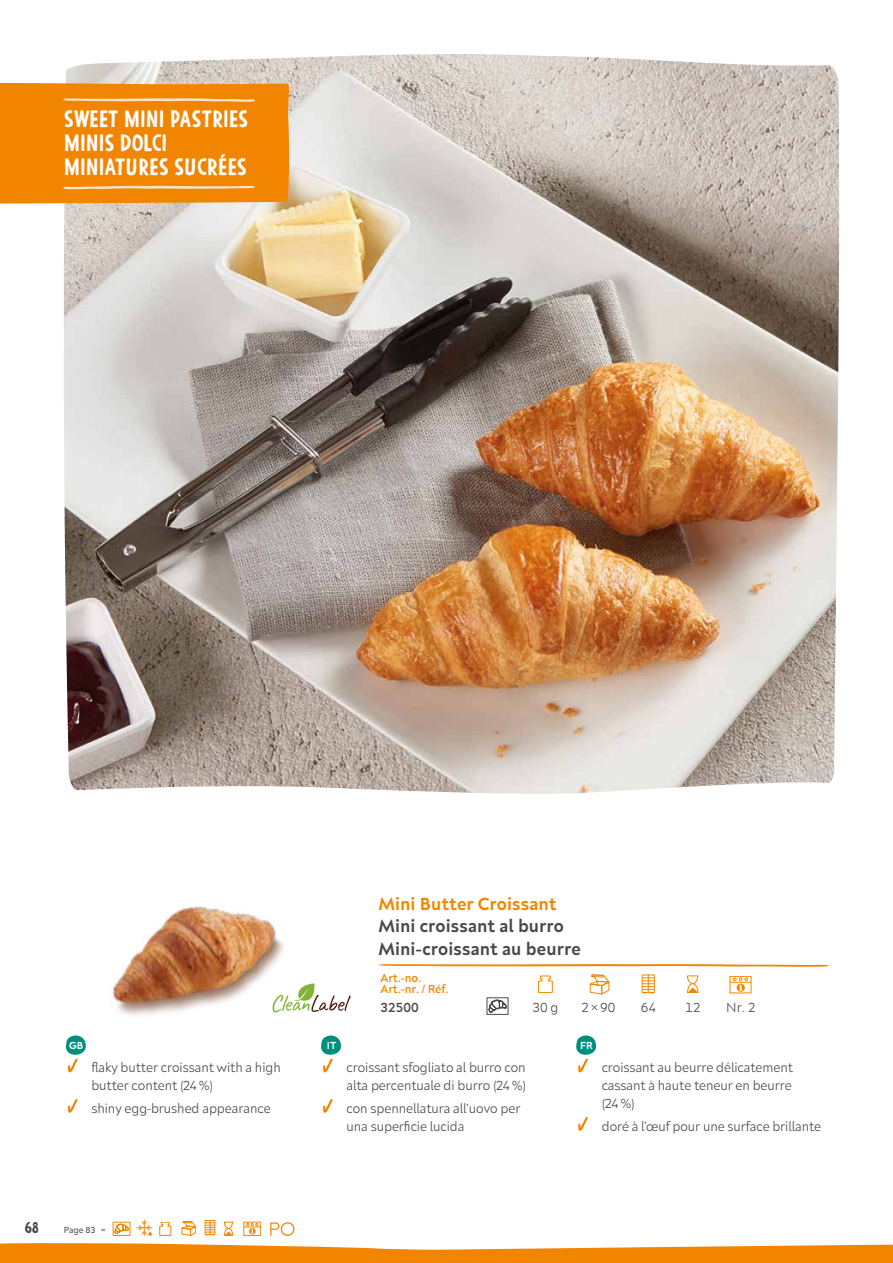
<style>
.page{position:relative;width:893px;height:1263px;background:#fff}
.page>*{position:absolute;margin:0;border:0;box-sizing:border-box;transform-origin:0 0}
.t1{font:22.5px/24px "Argone LC Bold";color:#fff}
.t2{font:600 18px/22.5px "Neufreit";letter-spacing:.01em;color:#494948}
.t3{font:600 18px "Neufreit";letter-spacing:.015em;color:#f18500}
.t4{font:15px "Argone LC Bold";color:#494948}
.t5{font:300 13.5px/18px "Neufreit";color:#494948}
.t6{font:500 13.5px "Neufreit";color:#494948}
.t7{font:500 12px/10.5px "Neufreit";color:#f18500}
.t8{font:600 10.5px "Neufreit";color:#fff}
.t9{font:9px "Neufreit";color:#494948}
</style>
<div class="page">
<img style="left:64px;top:54px;width:775px;height:740px">
<svg style="left:0;top:1243px;width:893px;height:20px;background:#f39829"></svg>
<svg style="left:136px;top:1220px;width:35px;height:16px"></svg>
<svg style="left:182px;top:1221px;width:14px;height:15px"></svg>
<svg style="left:205px;top:1220px;width:10px;height:16px"></svg>
<svg style="left:224px;top:1222px;width:9px;height:14px"></svg>
<div style="left:244px;top:1222px;width:17px;height:14px;border:1px solid #f18700"></div>
<svg style="left:244px;top:1223px;width:17px;height:11px"></svg>
<svg style="left:270px;top:1222px;width:24px;height:14px"></svg>
<div style="left:113px;top:1222px;width:17px;height:14px;border:1px solid #f18700"></div>
<svg style="left:115px;top:1224px;width:14px;height:10px"></svg>
<svg style="left:378px;top:964px;width:451px;height:3px"></svg>
<svg style="left:538px;top:976px;width:15px;height:17px"></svg>
<svg style="left:590px;top:974px;width:20px;height:20px"></svg>
<div style="left:642px;top:974px;width:13px;height:19px;border:1px solid #f18700"></div>
<svg style="left:642px;top:975px;width:12px;height:19px"></svg>
<svg style="left:687px;top:975px;width:11px;height:18px"></svg>
<div style="left:730px;top:976px;width:21px;height:17px;border:1px solid #f18700"></div>
<svg style="left:730px;top:977px;width:21px;height:15px"></svg>
<div style="left:487px;top:997px;width:21px;height:18px;border:1px solid #494948"></div>
<svg style="left:489px;top:1000px;width:18px;height:12px"></svg>
<img style="left:112px;top:906px;width:203px;height:110px">
<svg style="left:273px;top:984px;width:78px;height:28px"></svg>
<svg style="left:66px;top:1035px;width:20px;height:38px"></svg>
<svg style="left:68px;top:1099px;width:10px;height:14px"></svg>
<svg style="left:321px;top:1035px;width:20px;height:38px"></svg>
<svg style="left:323px;top:1099px;width:10px;height:14px"></svg>
<svg style="left:576px;top:1035px;width:21px;height:38px"></svg>
<svg style="left:578px;top:1117px;width:10px;height:14px"></svg>
<svg style="left:0;top:83px;width:291px;height:121px;background:#f0890a"></svg>
<h1 class="t1" style="left:64px;top:107px;width:186px">SWEET MINI PASTRIES<br>MINIS DOLCI<br>MINIATURES SUCRÉES</h1>
<h2 class="t3" style="left:378px;top:893px;width:179px">Mini Butter Croissant</h2>
<h2 class="t2" style="left:378px;top:914px;width:204px">Mini croissant al burro<br>Mini-croissant au beurre</h2>
<p class="t7" style="left:381px;top:973px;width:70px">Art.-no.<br>Art.-nr. / Réf.</p>
<p class="t6" style="left:381px;top:999px;width:40px">32500</p>
<p class="t5" style="left:532px;top:998px;width:27px">30 g</p>
<p class="t5" style="left:582px;top:998px;width:35px">2×90</p>
<p class="t5" style="left:641px;top:998px;width:17px">64</p>
<p class="t5" style="left:685px;top:998px;width:17px">12</p>
<p class="t5" style="left:726px;top:998px;width:31px">Nr. 2</p>
<p class="t8" style="left:69px;top:1039px;width:16px">GB</p>
<p class="t8" style="left:327px;top:1039px;width:10px">IT</p>
<p class="t8" style="left:580px;top:1039px;width:14px">FR</p>
<p class="t5" style="left:91px;top:1058px;width:191px">flaky butter croissant with a high butter content (24 %)</p>
<p class="t5" style="left:91px;top:1098px;width:181px">shiny egg-brushed appearance</p>
<p class="t5" style="left:347px;top:1058px;width:181px">croissant sfogliato al burro con alta percentuale di burro (24 %)</p>
<p class="t5" style="left:347px;top:1098px;width:175px">con spennellatura all’uovo per una superficie lucida</p>
<p class="t5" style="left:602px;top:1058px;width:193px;text-align:justify">croissant au beurre délicatement cassant à haute teneur en beurre (24 %)</p>
<p class="t5" style="left:602px;top:1116px;width:221px">doré à l’œuf pour une surface brillante</p>
<p class="t4" style="left:25px;top:1218px;width:16px">68</p>
<p class="t9" style="left:64px;top:1224px;width:44px">Page 83 =</p>
</div>
